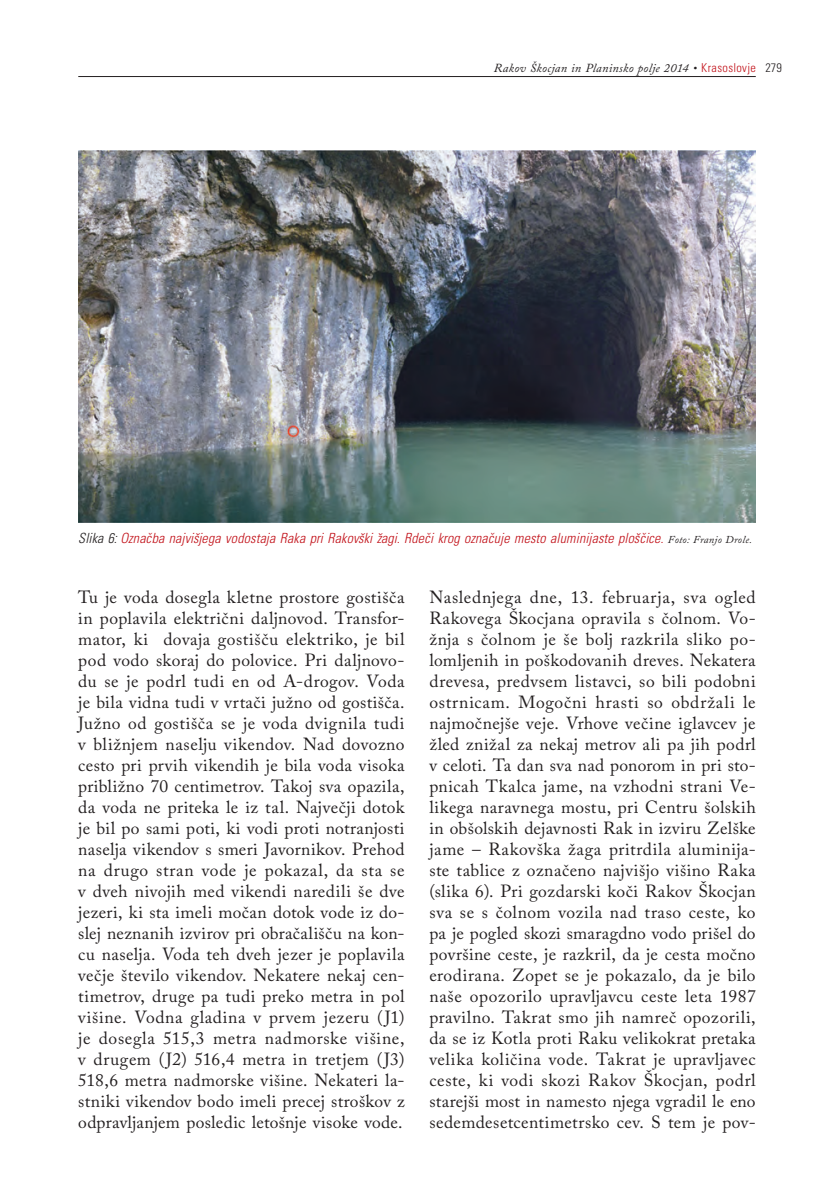
<style>
.page{position:relative;width:834px;height:1192px;background:#fff}
.page>*{position:absolute;margin:0;border:0;box-sizing:border-box;transform-origin:0 0}
.t1{font:17.5px/21px "Adobe Caslon Pro";letter-spacing:.02em;color:#231f20;text-align:justify}
.t2{font:italic 300 condensed 14px "Univers";letter-spacing:.01em;color:#c2121a}
.t3{font:italic 12.25px "Adobe Caslon Pro";letter-spacing:.025em;color:#231f20}
.s1{font-family:"Univers";font-weight:300;font-style:normal;font-stretch:condensed;color:#c2121a}
.s2{font-family:"Univers";font-weight:300;font-style:normal;font-stretch:condensed}
.s3{color:#231f20}
.s4{font-family:"Adobe Caslon Pro";font-weight:400;font-stretch:normal;font-size:10.5px;color:#231f20}
</style>
<div class="page">
<hr style="left:78px;top:76px;width:677px;height:1px;background:#231f20">
<img style="left:78px;top:150px;width:677px;height:372px">
<p class="t3" style="left:493px;top:60px;width:289px">Rakov Škocjan in Planinsko polje 2014 • <span class="s1">Krasoslovje</span> <span class="s2">279</span></p>
<p class="t2" style="left:78px;top:530px;width:675px"><span class="s3">Slika 6:</span> OznaËba najvišjega vodostaja Raka pri Rakovški žagi. RdeËi krog oznaËuje mesto aluminijaste plošËice. <span class="s4">Foto: Franjo Drole.</span></p>
<p class="t1" style="left:78px;top:586px;width:328px">Tu je voda dosegla kletne prostore gostišča in poplavila električni daljnovod. Transfor&shy;mator, ki dovaja gostišču elektriko, je bil pod vodo skoraj do polovice. Pri daljnovo&shy;du se je podrl tudi en od A-drogov. Voda je bila vidna tudi v vrtači južno od gostišča.<br>Južno od gostišča se je voda dvignila tudi v bližnjem naselju vikendov. Nad dovozno cesto pri prvih vikendih je bila voda visoka približno 70 centimetrov. Takoj sva opazila, da voda ne priteka le iz tal. Največji dotok je bil po sami poti, ki vodi proti notranjosti naselja vikendov s smeri Javornikov. Prehod na drugo stran vode je pokazal, da sta se v dveh nivojih med vikendi naredili še dve jezeri, ki sta imeli močan dotok vode iz do&shy;slej neznanih izvirov pri obračališču na kon&shy;cu naselja. Voda teh dveh jezer je poplavila večje število vikendov. Nekatere nekaj cen&shy;timetrov, druge pa tudi preko metra in pol višine. Vodna gladina v prvem jezeru (J1) je dosegla 515,3 metra nadmorske višine, v drugem (J2) 516,4 metra in tretjem (J3)<br>518,6 metra nadmorske višine. Nekateri la&shy;stniki vikendov bodo imeli precej stroškov z odpravljanjem posledic letošnje visoke vode.</p>
<p class="t1" style="left:429px;top:586px;width:328px">Naslednjega dne, 13. februarja, sva ogled Rakovega Škocjana opravila s čolnom. Vo&shy;žnja s čolnom je še bolj razkrila sliko po&shy;lomljenih in poškodovanih dreves. Nekatera drevesa, predvsem listavci, so bili podobni ostrnicam. Mogočni hrasti so obdržali le najmočnejše veje. Vrhove večine iglavcev je žled znižal za nekaj metrov ali pa jih podrl v celoti. Ta dan sva nad ponorom in pri sto&shy;pnicah Tkalca jame, na vzhodni strani Ve&shy;likega naravnega mostu, pri Centru šolskih in obšolskih dejavnosti Rak in izviru Zelške jame – Rakovška žaga pritrdila aluminija&shy;ste tablice z označeno najvišjo višino Raka (slika 6). Pri gozdarski koči Rakov Škocjan sva se s čolnom vozila nad traso ceste, ko pa je pogled skozi smaragdno vodo prišel do površine ceste, je razkril, da je cesta močno erodirana. Zopet se je pokazalo, da je bilo naše opozorilo upravljavcu ceste leta 1987 pravilno. Takrat smo jih namreč opozorili, da se iz Kotla proti Raku velikokrat pretaka velika količina vode. Takrat je upravljavec ceste, ki vodi skozi Rakov Škocjan, podrl starejši most in namesto njega vgradil le eno sedemdesetcentimetrsko cev. S tem je pov-</p>
</div>
